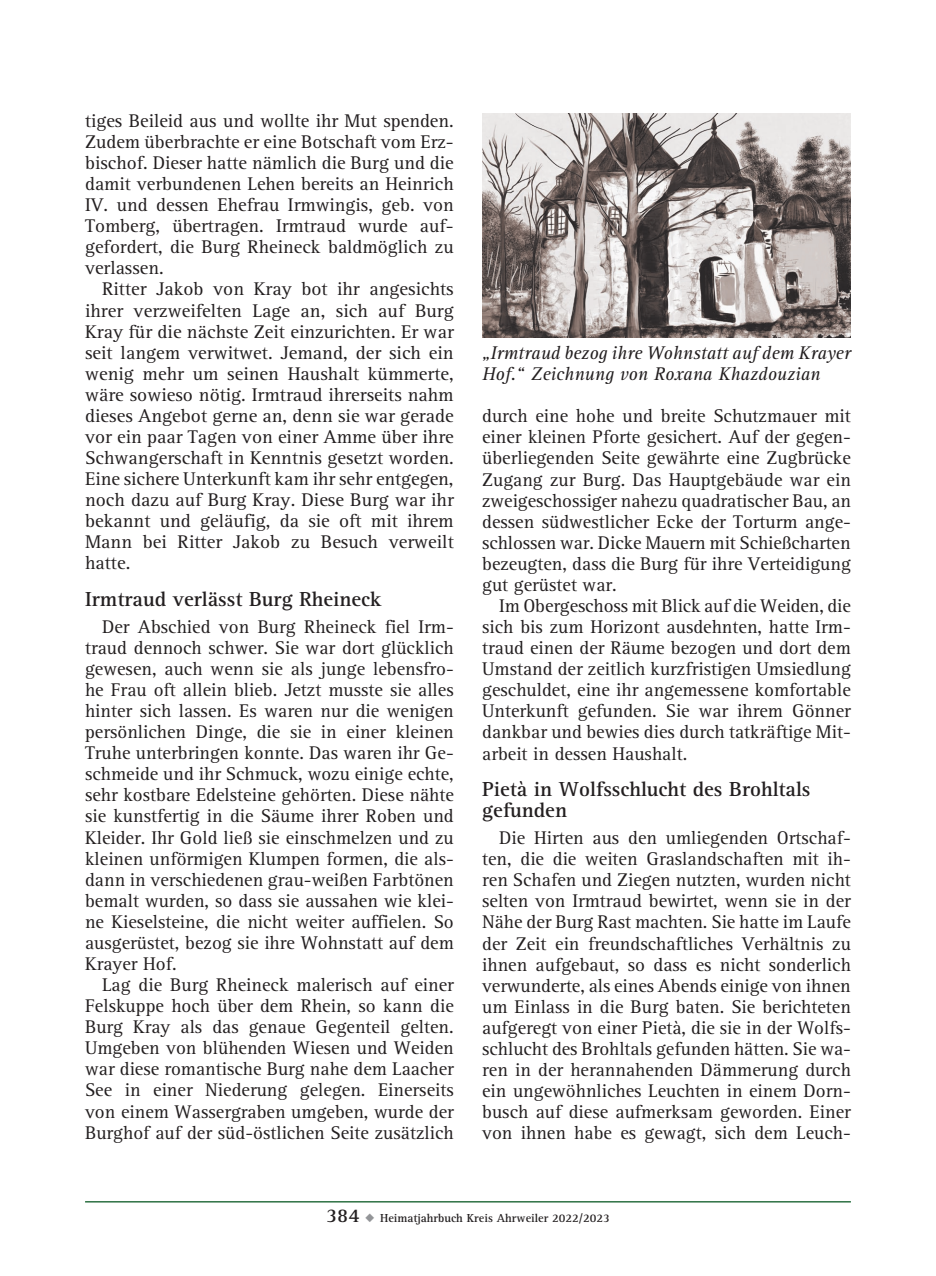
<style>
.page{position:relative;width:936px;height:1276px;background:#fff}
.page>*{position:absolute;margin:0;border:0;box-sizing:border-box;transform-origin:0 0}
.t1{font:700 21px/21px "AT Rotis Serif";color:#231f20}
.t2{font:19px/21px "AT Rotis Serif";color:#231f20;text-align:justify}
.t3{font:italic 19px/21px "AT Rotis Serif";color:#231f20}
.t4{font:700 12px "AT Rotis Serif";color:#231f20}
.s1{font-size:20px}
.s2{color:#939598}
</style>
<div class="page">
<hr style="left:85px;top:1201px;width:765px;height:1px;background:#2d7143">
<img style="left:482px;top:113px;width:368px;height:225px">
<p class="t2" style="left:85px;top:111px;width:370px">tiges Beileid aus und wollte ihr Mut spenden.<br>Zudem überbrachte er eine Botschaft vom Erz&shy;bischof. Dieser hatte nämlich die Burg und die damit verbundenen Lehen bereits an Heinrich IV. und dessen Ehefrau Irmwingis, geb. von Tomberg, übertragen. Irmtraud wurde auf&shy;gefordert, die Burg Rheineck baldmöglich zu verlassen.</p>
<p class="t2" style="left:85px;top:279px;width:370px;text-indent:17px">Ritter Jakob von Kray bot ihr angesichts ihrer verzweifelten Lage an, sich auf Burg Kray für die nächste Zeit einzurichten. Er war seit langem verwitwet. Jemand, der sich ein wenig mehr um seinen Haushalt kümmerte, wäre sowieso nötig. Irmtraud ihrerseits nahm dieses Angebot gerne an, denn sie war gerade vor ein paar Tagen von einer Amme über ihre Schwangerschaft in Kenntnis gesetzt worden.<br>Eine sichere Unterkunft kam ihr sehr entgegen, noch dazu auf Burg Kray. Diese Burg war ihr bekannt und geläufig, da sie oft mit ihrem Mann bei Ritter Jakob zu Besuch verweilt hatte.</p>
<p class="t1" style="left:85px;top:589px;width:298px">Irmtraud verlässt Burg Rheineck</p>
<p class="t2" style="left:85px;top:616px;width:370px;text-indent:17px">Der Abschied von Burg Rheineck fiel Irm&shy;traud dennoch schwer. Sie war dort glücklich gewesen, auch wenn sie als junge lebensfro&shy;he Frau oft allein blieb. Jetzt musste sie alles hinter sich lassen. Es waren nur die wenigen persönlichen Dinge, die sie in einer kleinen Truhe unterbringen konnte. Das waren ihr Ge&shy;schmeide und ihr Schmuck, wozu einige echte, sehr kostbare Edelsteine gehörten. Diese nähte sie kunstfertig in die Säume ihrer Roben und Kleider. Ihr Gold ließ sie einschmelzen und zu kleinen unförmigen Klumpen formen, die als&shy;dann in verschiedenen grau-weißen Farbtönen bemalt wurden, so dass sie aussahen wie klei&shy;ne Kieselsteine, die nicht weiter auffielen. So ausgerüstet, bezog sie ihre Wohnstatt auf dem Krayer Hof.</p>
<p class="t2" style="left:85px;top:975px;width:370px;text-indent:17px">Lag die Burg Rheineck malerisch auf einer Felskuppe hoch über dem Rhein, so kann die Burg Kray als das genaue Gegenteil gelten.<br>Umgeben von blühenden Wiesen und Weiden war diese romantische Burg nahe dem Laacher See in einer Niederung gelegen. Einerseits von einem Wassergraben umgeben, wurde der Burghof auf der süd-östlichen Seite zusätzlich</p>
<p class="t3" style="left:482px;top:343px;width:370px">„Irmtraud bezog ihre Wohnstatt auf dem Krayer<br>Hof.“ Zeichnung von Roxana Khazdouzian</p>
<p class="t2" style="left:482px;top:406px;width:370px">durch eine hohe und breite Schutzmauer mit einer kleinen Pforte gesichert. Auf der gegen&shy;überliegenden Seite gewährte eine Zugbrücke Zugang zur Burg. Das Hauptgebäude war ein zweigeschossiger nahezu quadratischer Bau, an dessen südwestlicher Ecke der Torturm ange&shy;schlossen war. Dicke Mauern mit Schießcharten bezeugten, dass die Burg für ihre Verteidigung gut gerüstet war.</p>
<p class="t2" style="left:482px;top:596px;width:370px;text-indent:17px">Im Obergeschoss mit Blick auf die Weiden, die sich bis zum Horizont ausdehnten, hatte Irm&shy;traud einen der Räume bezogen und dort dem Umstand der zeitlich kurzfristigen Umsiedlung geschuldet, eine ihr angemessene komfortable Unterkunft gefunden. Sie war ihrem Gönner dankbar und bewies dies durch tatkräftige Mit&shy;arbeit in dessen Haushalt.</p>
<p class="t1" style="left:482px;top:779px;width:330px">Pietà in Wolfsschlucht des Brohltals gefunden</p>
<p class="t2" style="left:482px;top:828px;width:370px;text-indent:17px">Die Hirten aus den umliegenden Ortschaf&shy;ten, die die weiten Graslandschaften mit ih&shy;ren Schafen und Ziegen nutzten, wurden nicht selten von Irmtraud bewirtet, wenn sie in der Nähe der Burg Rast machten. Sie hatte im Laufe der Zeit ein freundschaftliches Verhältnis zu ihnen aufgebaut, so dass es nicht sonderlich verwunderte, als eines Abends einige von ihnen um Einlass in die Burg baten. Sie berichteten aufgeregt von einer Pietà, die sie in der Wolfs&shy;schlucht des Brohltals gefunden hätten. Sie wa&shy;ren in der herannahenden Dämmerung durch ein ungewöhnliches Leuchten in einem Dorn&shy;busch auf diese aufmerksam geworden. Einer von ihnen habe es gewagt, sich dem Leuch-</p>
<p class="t4" style="left:326px;top:1210px;width:285px"><span class="s1">384</span> <span class="s2">◆</span> Heimatjahrbuch Kreis Ahrweiler 2022/2023</p>
</div>
